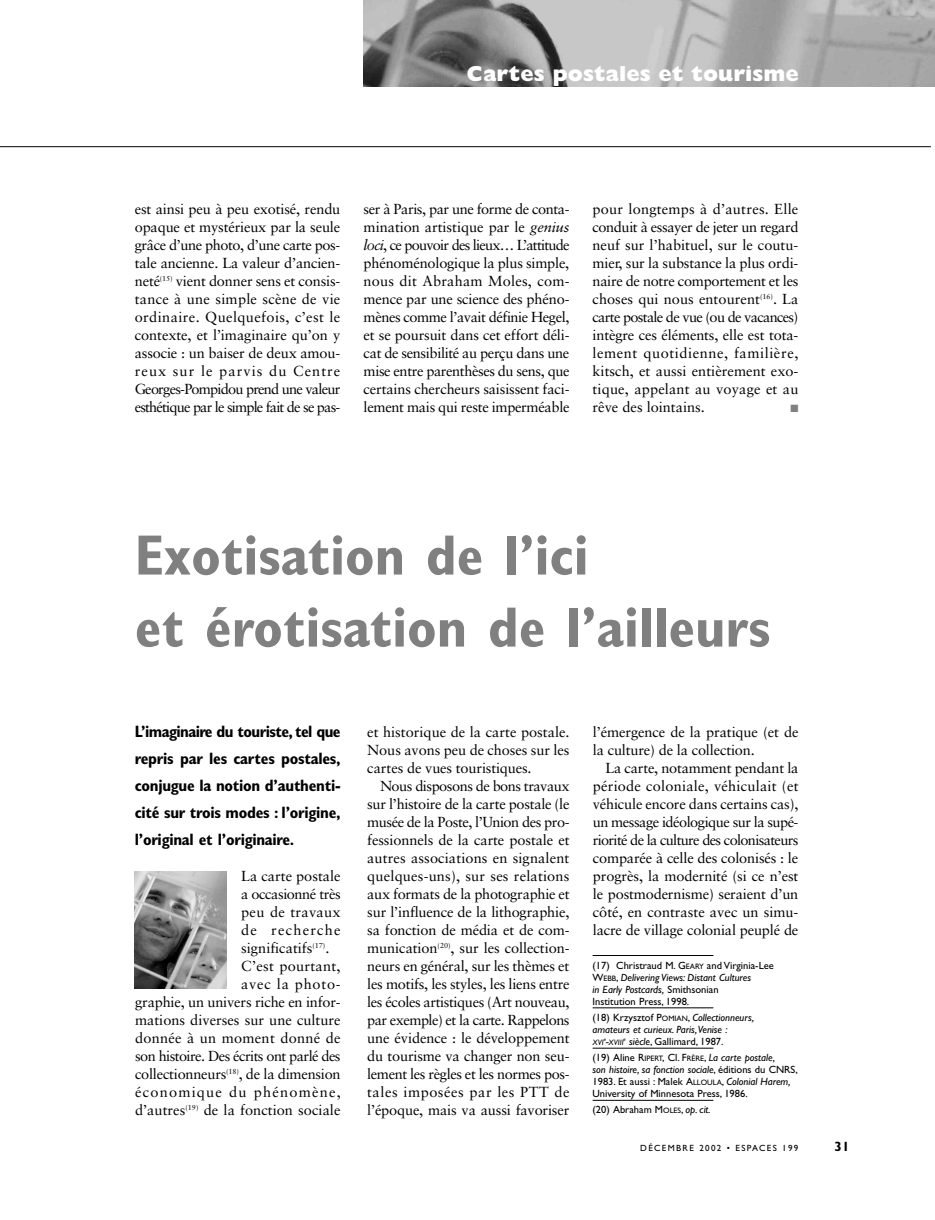
<style>
.page{position:relative;width:935px;height:1220px;background:#fff}
.page>*{position:absolute;margin:0;border:0;box-sizing:border-box;transform-origin:0 0}
.t1{font:700 condensed 57px/72px "Gill Sans";color:#808080}
.t2{font:800 21.75px "Gill Sans";color:#fff}
.t3{font:700 condensed 16.5px/27px "Gill Sans";letter-spacing:-.015em;color:#000;text-align:justify}
.t4{font:14.55px/18px "Sabon";letter-spacing:-.005em;color:#000;text-align:justify}
.t5{font:14.55px "Sabon";letter-spacing:.085em;color:#000}
.t6{font:14.55px "Sabon";letter-spacing:-.04em;color:#000}
.t7{font:14.55px "Sabon";letter-spacing:.02em;color:#000}
.t8{font:14.55px "Sabon";letter-spacing:.015em;color:#000}
.t9{font:14.55px "Sabon";letter-spacing:-.03em;color:#000}
.t10{font:14.55px "Sabon";letter-spacing:.05em;color:#000}
.t11{font:700 13.5px "Gill Sans";color:#000}
.t12{font:10.5px/12px "Gill Sans";color:#000}
.t13{font:italic 10.5px/12px "Gill Sans";color:#000}
.t14{font:10.5px "Zapf Dingbats";color:#808080}
.t15{font:9px "Gill Sans";letter-spacing:.15em;color:#000}
.t16{font:italic 7.8px "Gill Sans";color:#000}
.s1{font-style:italic}
.s2{font-size:7.8px}
.s3{font-style:normal}
.s4{font-style:normal;font-size:7.8px}
.s5{font-size:10.5px}
</style>
<div class="page">
<img style="left:364px;top:0;width:570px;height:86px">
<hr style="left:0;top:146px;width:930px;height:1px;background:#000">
<hr style="left:592px;top:955px;width:121px;height:1px;background:#000">
<hr style="left:592px;top:1007px;width:121px;height:1px;background:#000">
<hr style="left:592px;top:1047px;width:121px;height:1px;background:#000">
<hr style="left:592px;top:1100px;width:121px;height:1px;background:#000">
<img style="left:135px;top:871px;width:91px;height:118px">
<h2 class="t2" style="left:466px;top:66px;width:334px">Cartes postales et tourisme</h2>
<p class="t4" style="left:135px;top:201px;width:207px">est ainsi peu à peu exotisé, rendu opaque et mystérieux par la seule grâce d’une photo, d’une carte pos&shy;tale ancienne. La valeur d’ancien&shy;neté<sup>(15)</sup> vient donner sens et consis&shy;tance à une simple scène de vie ordinaire. Quelquefois, c’est le contexte, et l’imaginaire qu’on y associe : un baiser de deux amou&shy;reux sur le parvis du Centre Georges-Pompidou prend une valeur esthétique par le simple fait de se pas-</p>
<p class="t4" style="left:363px;top:201px;width:207px">ser à Paris, par une forme de conta&shy;mination artistique par le <span class="s1">genius loci</span>, ce pouvoir des lieux… L’attitude phénoménologique la plus simple, nous dit Abraham Moles, com&shy;mence par une science des phéno&shy;mènes comme l’avait définie Hegel, et se poursuit dans cet effort déli&shy;cat de sensibilité au perçu dans une mise entre parenthèses du sens, que certains chercheurs saisissent faci&shy;lement mais qui reste imperméable</p>
<p class="t4" style="left:592px;top:201px;width:207px">pour longtemps à d’autres. Elle conduit à essayer de jeter un regard neuf sur l’habituel, sur le coutu&shy;mier, sur la substance la plus ordi&shy;naire de notre comportement et les choses qui nous entourent<sup>(16)</sup>. La carte postale de vue (ou de vacances) intègre ces éléments, elle est tota&shy;lement quotidienne, familière, kitsch, et aussi entièrement exo&shy;tique, appelant au voyage et au rêve des lointains.</p>
<p class="t14" style="left:790px;top:404px;width:9px">■</p>
<h1 class="t1" style="left:135px;top:525px;width:637px">Exotisation de l’ici<br>et érotisation de l’ailleurs</h1>
<p class="t3" style="left:135px;top:720px;width:207px">L’imaginaire du touriste, tel que repris par les cartes postales, conjugue la notion d’authenti&shy;cité sur trois modes : l’origine, l’original et l’originaire.</p>
<p class="t4" style="left:241px;top:867px;width:101px">La carte postale</p>
<p class="t9" style="left:241px;top:887px;width:101px">a occasionné très</p>
<p class="t7" style="left:241px;top:905px;width:101px">peu de travaux</p>
<p class="t5" style="left:241px;top:923px;width:101px">de recherche</p>
<p class="t4" style="left:241px;top:939px;width:90px">significatifs<sup>(17)</sup>.</p>
<p class="t7" style="left:241px;top:959px;width:101px">C’est pourtant,</p>
<p class="t10" style="left:241px;top:977px;width:101px">avec la photo-</p>
<p class="t4" style="left:135px;top:993px;width:207px">graphie, un univers riche en infor-</p>
<p class="t4" style="left:135px;top:1011px;width:207px">mations diverses sur une culture</p>
<p class="t8" style="left:135px;top:1031px;width:207px">donnée à un moment donné de</p>
<p class="t6" style="left:135px;top:1049px;width:207px">son histoire. Des écrits ont parlé des</p>
<p class="t4" style="left:135px;top:1065px;width:207px">collectionneurs<sup>(18)</sup>, de la dimension</p>
<p class="t5" style="left:135px;top:1085px;width:207px">économique du phénomène,</p>
<p class="t4" style="left:135px;top:1101px;width:207px">d’autres<sup>(19)</sup> de la fonction sociale</p>
<p class="t4" style="left:367px;top:723px;width:204px">et historique de la carte postale.<br>Nous avons peu de choses sur les cartes de vues touristiques.</p>
<p class="t4" style="left:367px;top:777px;width:204px;text-indent:13px">Nous disposons de bons travaux sur l’histoire de la carte postale (le musée de la Poste, l’Union des pro&shy;fessionnels de la carte postale et autres associations en signalent quelques-uns), sur ses relations aux formats de la photographie et sur l’influence de la lithographie, sa fonction de média et de com&shy;munication<sup>(20)</sup>, sur les collection&shy;neurs en général, sur les thèmes et les motifs, les styles, les liens entre les écoles artistiques (Art nouveau, par exemple) et la carte. Rappelons une évidence : le développement du tourisme va changer non seu&shy;lement les règles et les normes pos&shy;tales imposées par les PTT de l’époque, mais va aussi favoriser</p>
<p class="t4" style="left:593px;top:723px;width:207px">l’émergence de la pratique (et de la culture) de la collection.</p>
<p class="t4" style="left:593px;top:759px;width:207px;text-indent:13px">La carte, notamment pendant la période coloniale, véhiculait (et véhicule encore dans certains cas), un message idéologique sur la supé&shy;riorité de la culture des colonisateurs comparée à celle des colonisés : le progrès, la modernité (si ce n’est le postmodernisme) seraient d’un côté, en contraste avec un simu&shy;lacre de village colonial peuplé de</p>
<p class="t12" style="left:592px;top:960px;width:183px">(17) Christraud M. G<span class="s2">EARY</span> and Virginia-Lee W<span class="s2">EBB</span>, <span class="s1">Delivering Views: Distant Cultures<br>in Early Postcards,</span> Smithsonian<br>Institution Press, 1998.</p>
<p class="t13" style="left:592px;top:1012px;width:163px"><span class="s3">(18) Krzysztof P</span><span class="s4">OMIAN</span><span class="s3">,</span> Collectionneurs, amateurs et curieux. Paris,Venise :</p>
<p class="t16" style="left:592px;top:1039px;width:33px">XVI<sup>e</sup><span class="s5">-</span>XVIII</p>
<p class="t12" style="left:592px;top:1034px;width:184px;line-height:16.2px;text-indent:31px"><sup>e</sup> <span class="s1">siècle</span>, Gallimard, 1987.<br>(19) Aline R<span class="s2">IPERT</span>, Cl. F<span class="s2">RÈRE</span>, <span class="s1">La carte postale,</span></p>
<p class="t12" style="left:592px;top:1064px;width:207px"><span class="s1">son histoire, sa fonction sociale</span>, éditions du CNRS,<br>1983. Et aussi : Malek A<span class="s2">LLOULA</span>, <span class="s1">Colonial Harem,<br></span>University of Minnesota Press, 1986.</p>
<p class="t12" style="left:592px;top:1105px;width:120px">(20) Abraham M<span class="s2">OLES</span>, <span class="s1">op. cit.</span></p>
<p class="t15" style="left:640px;top:1144px;width:160px">DÉCEMBRE 2002 • ESPACES 199</p>
<p class="t11" style="left:834px;top:1141px;width:16px">31</p>
</div>
